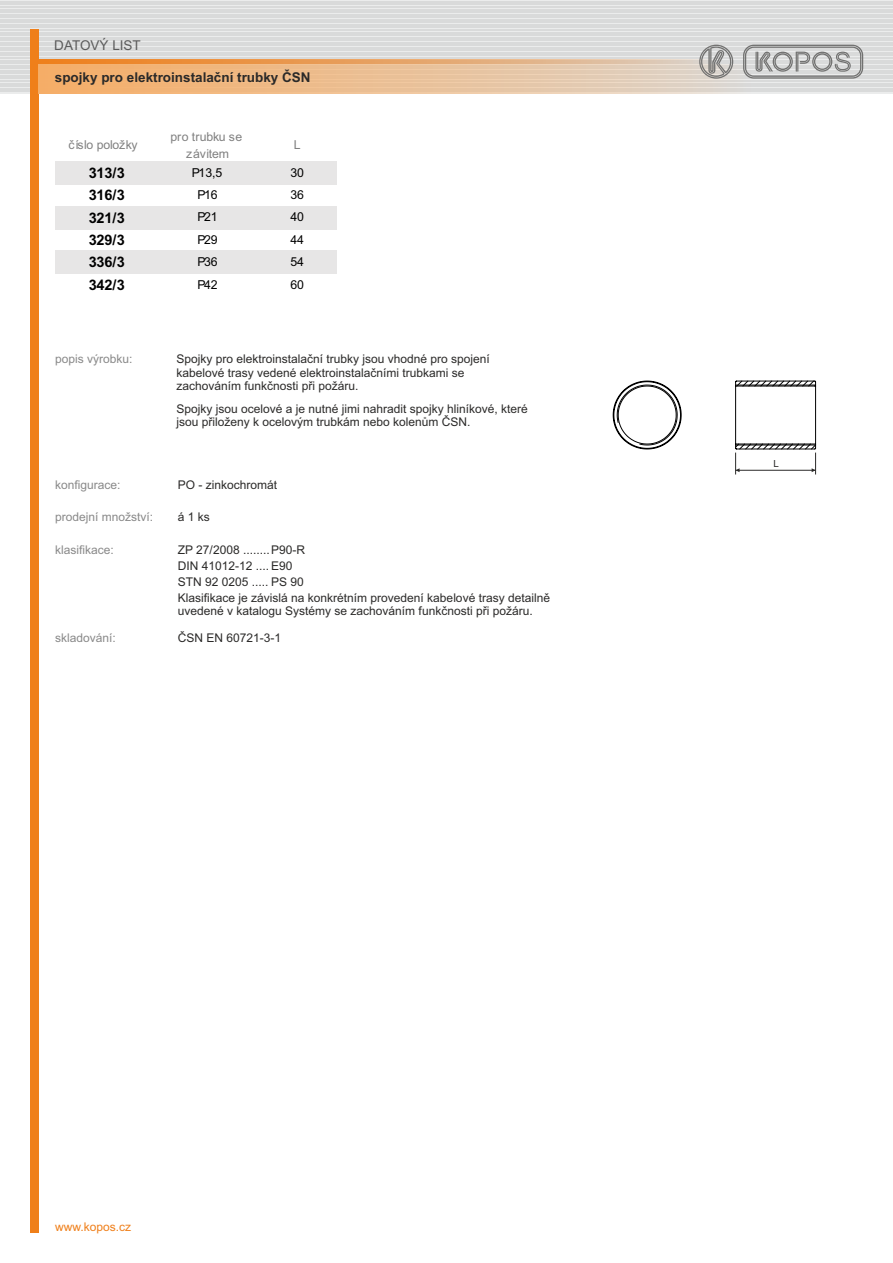
<style>
.page{position:relative;width:893px;height:1263px;background:#fff}
.page>*{position:absolute;margin:0;border:0;box-sizing:border-box;transform-origin:0 0}
.t1{font:700 14.55px "Arial";letter-spacing:-.015em;color:#000}
.t2{font:700 13.5px "Arial";color:#2b2a29}
.t3{font:13.5px "Arial";color:#5b5b5b}
.t4{font:12.3px "Arial";letter-spacing:-.01em;color:#000}
.t5{font:12.3px/16.8px "Arial";letter-spacing:-.01em;color:#808080;text-align:center}
.t6{font:12px/16px "Arial";color:#2b2a29}
.t7{font:12px "Arial";color:#898989}
.t8{font:12px "Arial";color:#ef7f1a}
.t9{font:9.75px "Arial";color:#2b2a29}
</style>
<div class="page">
<div style="left:0;top:0;width:893px;height:94px;background:linear-gradient(to right,#e1e2e2,#dfe0e0)"></div>
<hr style="left:0;top:1px;width:893px;height:2px;background:#d9dada">
<hr style="left:0;top:4px;width:893px;height:1px;background:#d9dada">
<hr style="left:0;top:6px;width:893px;height:2px;background:#d9dada">
<hr style="left:0;top:9px;width:893px;height:1px;background:#d9dada">
<hr style="left:0;top:11px;width:893px;height:2px;background:#d9dada">
<hr style="left:0;top:14px;width:893px;height:1px;background:#d9dada">
<hr style="left:0;top:17px;width:893px;height:1px;background:#d9dada">
<hr style="left:0;top:19px;width:893px;height:1px;background:#d9dada">
<hr style="left:0;top:22px;width:893px;height:1px;background:#d9dada">
<hr style="left:0;top:24px;width:893px;height:2px;background:#d9dada">
<hr style="left:0;top:27px;width:893px;height:1px;background:#d9dada">
<hr style="left:0;top:29px;width:893px;height:2px;background:#d9dada">
<hr style="left:0;top:32px;width:893px;height:1px;background:#d9dada">
<hr style="left:0;top:34px;width:893px;height:2px;background:#d9dada">
<hr style="left:0;top:37px;width:893px;height:1px;background:#d9dada">
<hr style="left:0;top:40px;width:893px;height:1px;background:#d9dada">
<hr style="left:0;top:42px;width:893px;height:1px;background:#d9dada">
<hr style="left:0;top:45px;width:893px;height:1px;background:#d9dada">
<hr style="left:0;top:47px;width:893px;height:1px;background:#d9dada">
<hr style="left:0;top:50px;width:893px;height:1px;background:#d9dada">
<hr style="left:0;top:52px;width:893px;height:2px;background:#d9dada">
<hr style="left:0;top:55px;width:893px;height:1px;background:#d9dada">
<hr style="left:0;top:57px;width:893px;height:2px;background:#d9dada">
<hr style="left:0;top:60px;width:893px;height:1px;background:#d9dada">
<hr style="left:0;top:63px;width:893px;height:1px;background:#d9dada">
<hr style="left:0;top:65px;width:893px;height:1px;background:#d9dada">
<hr style="left:0;top:68px;width:893px;height:1px;background:#d9dada">
<hr style="left:0;top:70px;width:893px;height:1px;background:#d9dada">
<hr style="left:0;top:73px;width:893px;height:1px;background:#d9dada">
<hr style="left:0;top:75px;width:893px;height:2px;background:#d9dada">
<hr style="left:0;top:78px;width:893px;height:1px;background:#d9dada">
<hr style="left:0;top:80px;width:893px;height:2px;background:#d9dada">
<hr style="left:0;top:83px;width:893px;height:1px;background:#d9dada">
<hr style="left:0;top:85px;width:893px;height:2px;background:#d9dada">
<hr style="left:0;top:88px;width:893px;height:1px;background:#d9dada">
<hr style="left:0;top:91px;width:893px;height:1px;background:#d9dada">
<div style="left:30px;top:30px;width:8px;height:1203px;background:#ef7f1a"></div>
<svg style="left:38px;top:60px;width:705px;height:4px;background:#e5a367"></svg>
<svg style="left:38px;top:64px;width:825px;height:30px;background:#eac39d"></svg>
<svg style="left:743px;top:45px;width:120px;height:34px"></svg>
<svg style="left:699px;top:45px;width:34px;height:34px"></svg>
<svg style="left:612px;top:380px;width:70px;height:70px"></svg>
<div style="left:55px;top:161px;width:281px;height:24px;background:#e7e6e6"></div>
<div style="left:55px;top:206px;width:281px;height:23px;background:#e7e6e6"></div>
<div style="left:55px;top:250px;width:281px;height:24px;background:#e7e6e6"></div>
<svg style="left:735px;top:380px;width:82px;height:94px"></svg>
<p class="t3" style="left:54px;top:40px;width:88px">DATOVÝ LIST</p>
<p class="t2" style="left:55px;top:73px;width:257px">spojky pro elektroinstalační trubky ČSN</p>
<p class="t5" style="left:69px;top:137px;width:70px">číslo položky</p>
<p class="t5" style="left:171px;top:129px;width:73px">pro trubku se závitem</p>
<p class="t5" style="left:294px;top:137px;width:8px">L</p>
<p class="t1" style="left:89px;top:167px;width:38px">313/3</p>
<p class="t4" style="left:192px;top:168px;width:32px">P13,5</p>
<p class="t4" style="left:290px;top:168px;width:15px">30</p>
<p class="t1" style="left:89px;top:190px;width:38px">316/3</p>
<p class="t4" style="left:197px;top:190px;width:22px">P16</p>
<p class="t4" style="left:290px;top:190px;width:15px">36</p>
<p class="t1" style="left:89px;top:212px;width:38px">321/3</p>
<p class="t4" style="left:197px;top:212px;width:22px">P21</p>
<p class="t4" style="left:290px;top:212px;width:15px">40</p>
<p class="t1" style="left:89px;top:234px;width:38px">329/3</p>
<p class="t4" style="left:197px;top:235px;width:22px">P29</p>
<p class="t4" style="left:290px;top:235px;width:15px">44</p>
<p class="t1" style="left:89px;top:257px;width:38px">336/3</p>
<p class="t4" style="left:197px;top:257px;width:22px">P36</p>
<p class="t4" style="left:290px;top:257px;width:15px">54</p>
<p class="t1" style="left:89px;top:279px;width:38px">342/3</p>
<p class="t4" style="left:197px;top:280px;width:22px">P42</p>
<p class="t4" style="left:290px;top:280px;width:15px">60</p>
<p class="t7" style="left:55px;top:354px;width:79px">popis výrobku:</p>
<p class="t6" style="left:176px;top:353px;width:315px;line-height:13.4px">Spojky pro elektroinstalační trubky jsou vhodné pro spojení kabelové trasy vedené elektroinstalačními trubkami se zachováním funkčnosti při požáru.</p>
<p class="t6" style="left:176px;top:403px;width:353px;line-height:13.4px">Spojky jsou ocelové a je nutné jimi nahradit spojky hliníkové, které jsou přiloženy k ocelovým trubkám nebo kolenům ČSN.</p>
<p class="t7" style="left:55px;top:480px;width:67px">konfigurace:</p>
<p class="t6" style="left:178px;top:478px;width:101px">PO - zinkochromát</p>
<p class="t7" style="left:55px;top:513px;width:100px">prodejní množství:</p>
<p class="t6" style="left:178px;top:510px;width:34px">á 1 ks</p>
<p class="t7" style="left:55px;top:545px;width:60px">klasifikace:</p>
<p class="t6" style="left:178px;top:542px;width:374px">ZP 27/2008 ........ P90-R<br>DIN 41012-12 .... E90<br>STN 92 0205 ..... PS 90<br>Klasifikace je závislá na konkrétním provedení kabelové trasy detailně</p>
<p class="t6" style="left:178px;top:604px;width:356px">uvedené v katalogu Systémy se zachováním funkčnosti při požáru.</p>
<p class="t7" style="left:55px;top:633px;width:62px">skladování:</p>
<p class="t6" style="left:178px;top:631px;width:105px">ČSN EN 60721-3-1</p>
<p class="t9" style="left:773px;top:460px;width:7px">L</p>
<p class="t8" style="left:55px;top:1222px;width:78px">www.kopos.cz</p>
</div>
